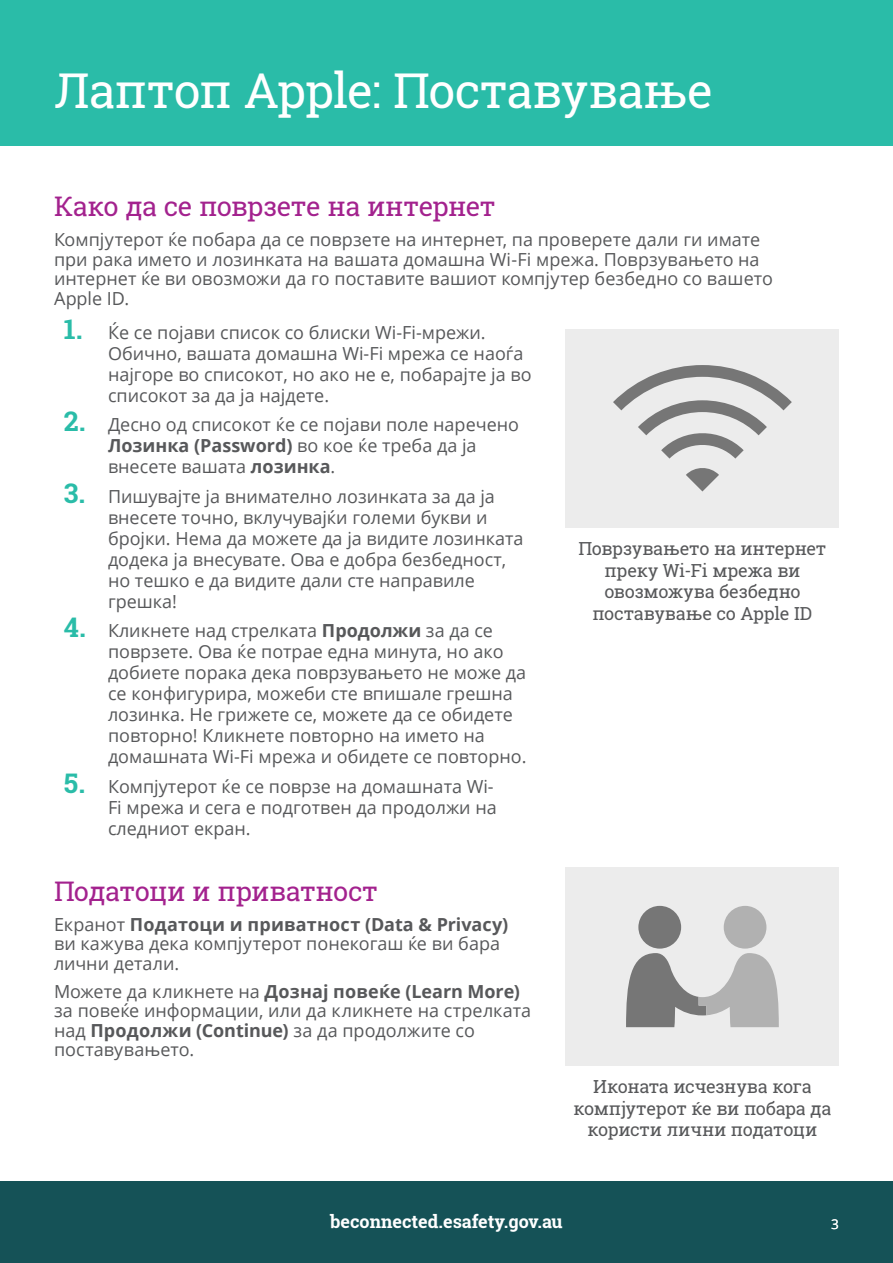
<style>
.page{position:relative;width:893px;height:1263px;background:#fff}
.page>*{position:absolute;margin:0;border:0;box-sizing:border-box;transform-origin:0 0}
.t1{font:48px "Roboto Slab";letter-spacing:-.015em;color:#fff}
.t2{font:27px "Roboto Slab";letter-spacing:-.015em;color:#a3228e}
.t3{font:18px/21px "Open Sans";color:#57585a}
.t4{font:18px/21.6px "Roboto Slab";letter-spacing:-.01em;color:#57585a;text-align:center}
.t5{font:700 18px "Roboto Slab";color:#fff}
.t6{font:13.5px "Open Sans";color:#fff}
.s1{font-family:"Roboto Slab";font-weight:700;font-size:27px;color:#2abca8}
.s2{font-weight:700}
</style>
<div class="page">
<div style="left:0;top:1181px;width:893px;height:82px;background:#155257"></div>
<div style="left:0;top:0;width:893px;height:145px;background:#2abca8"></div>
<div style="left:566px;top:329px;width:273px;height:199px;background:#ececec"></div>
<svg style="left:613px;top:365px;width:179px;height:94px"></svg>
<svg style="left:686px;top:468px;width:33px;height:23px"></svg>
<div style="left:566px;top:867px;width:273px;height:199px;background:#ececec"></div>
<div style="left:638px;top:906px;width:43px;height:42px;background:#767676;border-radius:50%"></div>
<div style="left:724px;top:906px;width:42px;height:42px;background:#b1b1b1;border-radius:50%"></div>
<svg style="left:626px;top:953px;width:153px;height:74px"></svg>
<h1 class="t1" style="left:54px;top:58px;width:660px">Лаптоп Apple: Поставување</h1>
<h2 class="t2" style="left:54px;top:188px;width:443px">Како да се поврзете на интернет</h2>
<p class="t3" style="left:54px;top:229px;width:721px;line-height:19.5px">Компјутерот ќе побара да се поврзете на интернет, па проверете дали ги имате при рака името и лозинката на вашата домашна Wi-Fi мрежа. Поврзувањето на интернет ќе ви овозможи да го поставите вашиот компјутер безбедно со вашето Apple ID.</p>
<p class="t3" style="left:108px;top:321px;width:425px;text-indent:-44px"><span class="s1">1.</span> Ќе се појави список со блиски Wi-Fi-мрежи.<br>Обично, вашата домашна Wi-Fi мрежа се наоѓа најгоре во списокот, но ако не е, побарајте ја во списокот за да ја најдете.</p>
<p class="t3" style="left:108px;top:413px;width:413px;text-indent:-44px"><span class="s1">2.</span> Десно од списокот ќе се појави поле наречено<br><span class="s2">Лозинка (Password)</span> во кое ќе треба да ја внесете вашата <span class="s2">лозинка</span>.</p>
<p class="t3" style="left:108px;top:485px;width:417px;text-indent:-44px"><span class="s1">3.</span> Пишувајте ја внимателно лозинката за да ја внесете точно, вклучувајќи големи букви и бројки. Нема да можете да ја видите лозинката додека ја внесувате. Ова е добра безбедност, но тешко е да видите дали сте направиле грешка!</p>
<p class="t3" style="left:108px;top:619px;width:420px;text-indent:-44px"><span class="s1">4.</span> Кликнете над стрелката <span class="s2">Продолжи</span> за да се поврзете. Ова ќе потрае една минута, но ако добиете порака дека поврзувањето не може да се конфигурира, можеби сте впишале грешна лозинка. Не грижете се, можете да се обидете повторно! Кликнете повторно на името на домашната Wi-Fi мрежа и обидете се повторно.</p>
<p class="t3" style="left:108px;top:775px;width:390px;text-indent:-44px"><span class="s1">5.</span> Компјутерот ќе се поврзе на домашната Wi-<br>Fi мрежа и сега е подготвен да продолжи на следниот екран.</p>
<p class="t4" style="left:578px;top:537px;width:249px">Поврзувањето на интернет преку Wi-Fi мрежа ви овозможува безбедно поставување со Apple ID</p>
<h2 class="t2" style="left:54px;top:872px;width:325px">Податоци и приватност</h2>
<p class="t3" style="left:54px;top:914px;width:456px;line-height:19.5px">Екранот <span class="s2">Податоци и приватност (Data &amp; Privacy) </span>ви кажува дека компјутерот понекогаш ќе ви бара лични детали.</p>
<p class="t3" style="left:54px;top:981px;width:479px;line-height:19.5px">Можете да кликнете на <span class="s2">Дознај повеќе (Learn More) </span>за повеќе информации, или да кликнете на стрелката над <span class="s2">Продолжи (Continue)</span> за да продолжите со поставувањето.</p>
<p class="t4" style="left:573px;top:1076px;width:259px">Иконата исчезнува кога компјутерот ќе ви побара да користи лични податоци</p>
<p class="t5" style="left:330px;top:1209px;width:234px">beconnected.esafety.gov.au</p>
<p class="t6" style="left:831px;top:1214px;width:9px">3</p>
</div>
